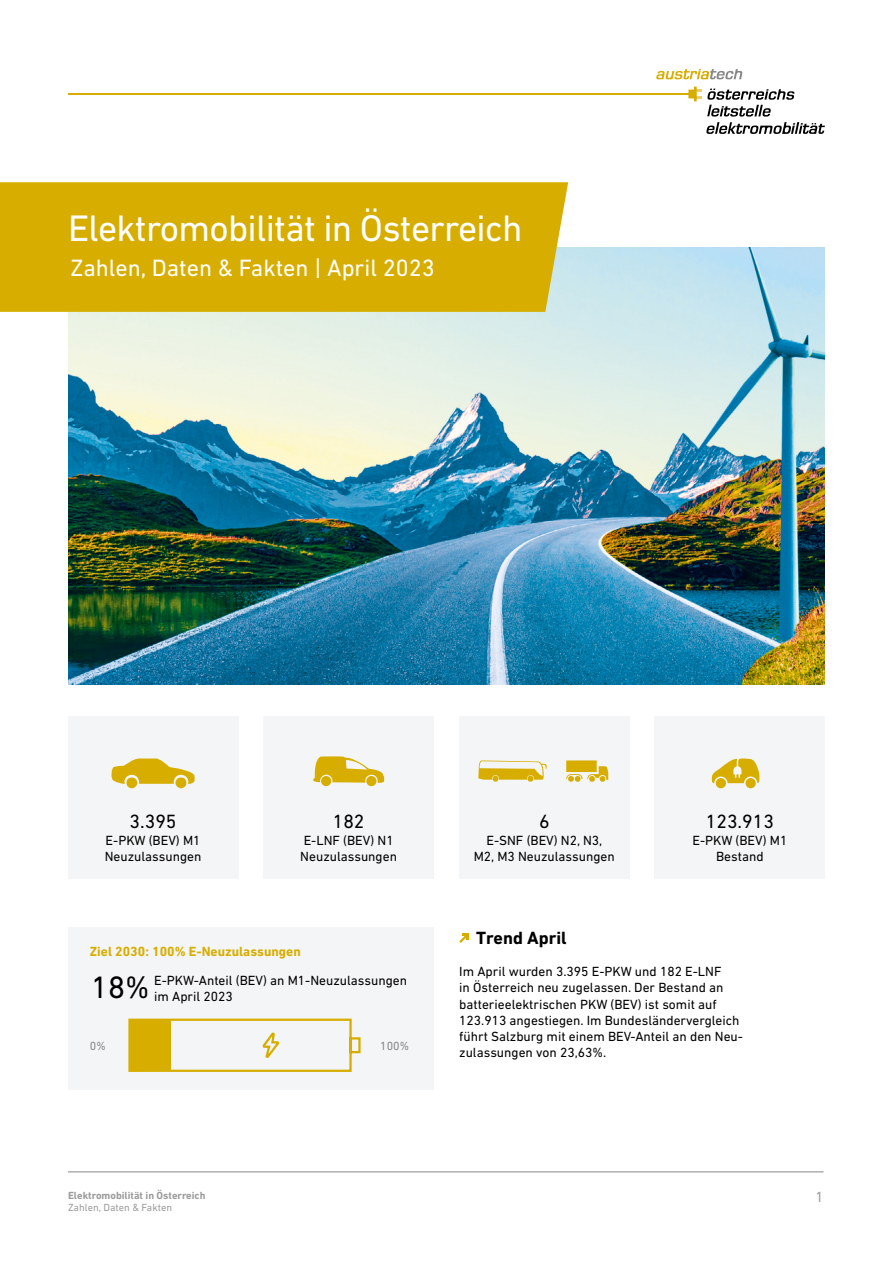
<style>
.page{position:relative;width:893px;height:1263px;background:#fff}
.page>*{position:absolute;margin:0;border:0;box-sizing:border-box;transform-origin:0 0}
.t1{font:37.5px "DIN Next LT Pro";letter-spacing:-.02em;color:#fff}
.t2{font:31.5px "DIN Next LT Pro";color:#000}
.H2{font:24px "DIN Next LT Pro";color:#fff}
.P_Body{font:19.5px "DIN Next LT Pro";color:#000}
.H2-2{font:700 18px "DIN Next LT Pro";color:#000}
.t3{font:15px "DIN Next LT Pro";color:#9d9d9c}
.P_Body-2{font:13.5px/16.2px "DIN Next LT Pro";color:#000}
.P_Body-3{font:700 13.5px "DIN Next LT Pro";color:#d7ae00}
.t4{font:12px "DIN Next LT Pro";color:#878787}
.t5{font:700 10.5px "DIN Next LT Pro";color:#9d9d9c}
.t6{font:10.5px "DIN Next LT Pro";color:#9d9d9c}
</style>
<div class="page">
<img style="left:68px;top:247px;width:757px;height:437px">
<div style="left:0;top:182px;width:568px;height:130px;background:#d7ae00"></div>
<div style="left:68px;top:927px;width:366px;height:162px;background:#f4f5f6"></div>
<div style="left:68px;top:717px;width:170px;height:162px;background:#f4f5f6"></div>
<div style="left:264px;top:717px;width:170px;height:162px;background:#f4f5f6"></div>
<div style="left:655px;top:717px;width:170px;height:162px;background:#f4f5f6"></div>
<div style="left:459px;top:717px;width:170px;height:162px;background:#f4f5f6"></div>
<svg style="left:459px;top:933px;width:10px;height:10px"></svg>
<svg style="left:111px;top:758px;width:84px;height:30px"></svg>
<svg style="left:313px;top:756px;width:71px;height:30px"></svg>
<svg style="left:566px;top:760px;width:42px;height:22px"></svg>
<svg style="left:478px;top:760px;width:69px;height:22px"></svg>
<svg style="left:712px;top:758px;width:48px;height:25px"></svg>
<div style="left:745px;top:778px;width:11px;height:10px;background:#d7ae00;border-radius:50%"></div>
<div style="left:716px;top:778px;width:10px;height:10px;background:#d7ae00;border-radius:50%"></div>
<hr style="left:68px;top:93px;width:620px;height:2px;background:#d7ae00">
<svg style="left:656px;top:69px;width:87px;height:10px"></svg>
<svg style="left:688px;top:87px;width:137px;height:47px"></svg>
<hr style="left:68px;top:1171px;width:755px;height:1px;background:#878787">
<svg style="left:128px;top:1018px;width:233px;height:54px"></svg>
<div style="left:129px;top:1019px;width:42px;height:52px;background:#d7ae00"></div>
<h1 class="t1" style="left:68px;top:207px;width:456px">Elektromobilität in Österreich</h1>
<h2 class="H2" style="left:71px;top:254px;width:366px">Zahlen, Daten &amp; Fakten | April 2023</h2>
<p class="P_Body" style="left:130px;top:810px;width:48px">3.395</p>
<p class="P_Body-2" style="left:105px;top:832px;width:98px">E-PKW (BEV) M1<br>Neuzulassungen</p>
<p class="P_Body" style="left:333px;top:810px;width:33px">182</p>
<p class="P_Body-2" style="left:300px;top:832px;width:98px">E-LNF (BEV) N1<br>Neuzulassungen</p>
<p class="P_Body" style="left:539px;top:810px;width:12px">6</p>
<p class="P_Body-2" style="left:474px;top:832px;width:143px;text-align:center">E-SNF (BEV) N2, N3,<br>M2, M3 Neuzulassungen</p>
<p class="P_Body" style="left:706px;top:810px;width:70px">123.913</p>
<p class="P_Body-2" style="left:692px;top:832px;width:96px;text-align:center">E-PKW (BEV) M1<br>Bestand</p>
<p class="P_Body-3" style="left:90px;top:943px;width:212px">Ziel 2030: 100% E-Neuzulassungen</p>
<p class="P_Body-2" style="left:154px;top:972px;width:254px">E-PKW-Anteil (BEV) an M1-Neuzulassungen</p>
<h2 class="t2" style="left:91px;top:969px;width:60px">18%</h2>
<p class="P_Body-2" style="left:154px;top:988px;width:80px">im April 2023</p>
<p class="t4" style="left:90px;top:1039px;width:17px">0%</p>
<p class="t4" style="left:380px;top:1039px;width:30px">100%</p>
<h2 class="H2-2" style="left:476px;top:927px;width:92px">Trend April</h2>
<p class="P_Body-2" style="left:459px;top:963px;width:285px">Im April wurden 3.395 E-PKW und 182 E-LNF<br>in Österreich neu zugelassen. Der Bestand an batterieelektrischen PKW (BEV) ist somit auf 123.913 angestiegen. Im Bundesländervergleich führt Salzburg mit einem BEV-Anteil an den Neu&shy;zulassungen von 23,63%.</p>
<p class="t5" style="left:68px;top:1189px;width:139px">Elektromobilität in Österreich</p>
<p class="t3" style="left:815px;top:1188px;width:10px">1</p>
<p class="t6" style="left:68px;top:1201px;width:106px">Zahlen, Daten &amp; Fakten</p>
</div>
